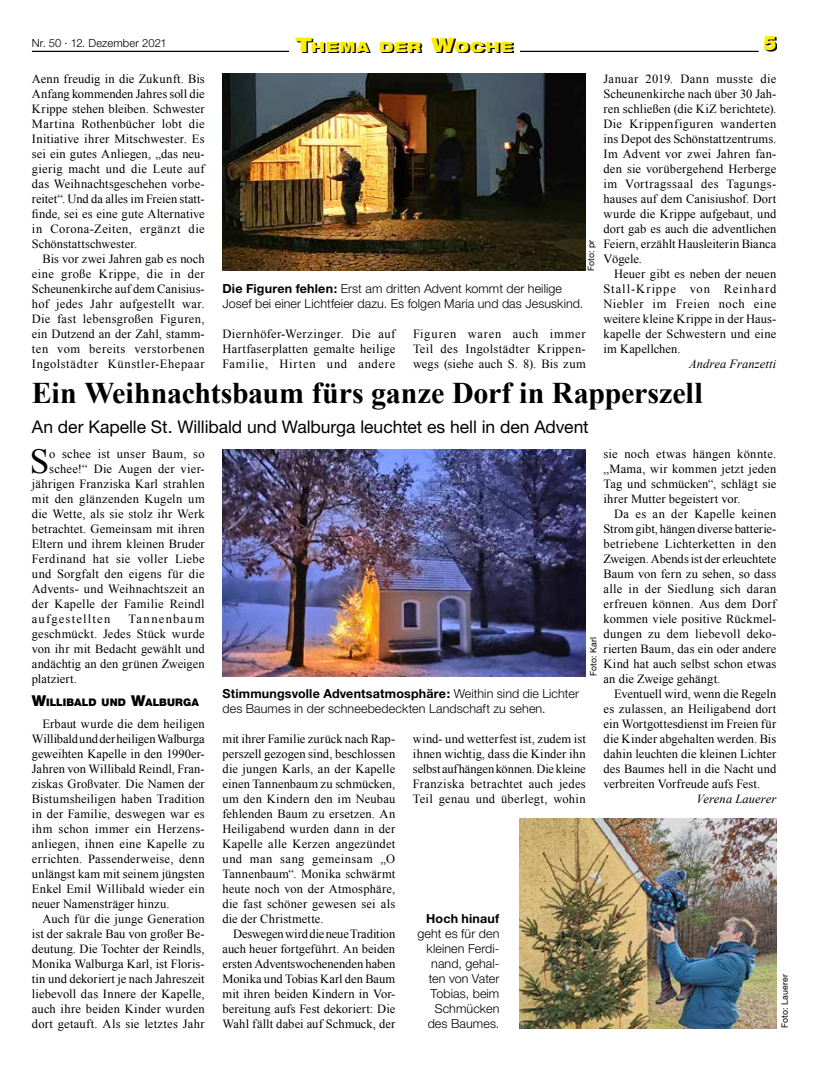
<style>
.page{position:relative;width:826px;height:1074px;background:#fff}
.page>*{position:absolute;margin:0;border:0;box-sizing:border-box;transform-origin:0 0}
.t1{font:35.12px "Times New Roman";color:#000}
.t2{font:700 30px "Times New Roman";letter-spacing:-.005em;color:#000}
.t3{font:900 20px "Helvetica Neue";color:#ffed00}
.t4{font:17.5px "Helvetica Neue";letter-spacing:-.005em;color:#000}
.t5{font:900 expanded 14px "Helvetica Neue";letter-spacing:.07em;color:#ffed00}
.t6{font:12.5px/15px "Times New Roman";letter-spacing:.015em;color:#000;text-align:justify}
.t7{font:300 12.5px/15px "Helvetica Neue";letter-spacing:.005em;color:#000}
.t8{font:italic 12.5px "Times New Roman";letter-spacing:.01em;color:#000}
.t9{font:12.5px "Times New Roman";letter-spacing:.1em;color:#000}
.t10{font:700 12.5px "Helvetica Neue";letter-spacing:.015em;color:#000}
.t11{font:300 11.25px "Helvetica Neue LT";letter-spacing:.005em;color:#000}
.t12{font:900 10.5px "Helvetica Neue";letter-spacing:.015em;color:#000}
.t13{font:8.75px "Helvetica Neue";letter-spacing:.015em;color:#000}
.s1{font-size:20px}
.s2{font-weight:700}
.s3{font-size:15px}
</style>
<div class="page">
<svg style="left:764px;top:37px;width:12px;height:14px"></svg>
<hr style="left:32px;top:51px;width:726px;height:1px;background:#000">
<div style="left:289px;top:37px;width:230px;height:18px;background:#fff"></div>
<svg style="left:297px;top:38px;width:216px;height:15px"></svg>
<img style="left:222px;top:449px;width:364px;height:227px">
<img style="left:519px;top:818px;width:257px;height:210px">
<img style="left:222px;top:74px;width:364px;height:196px">
<p class="t11" style="left:32px;top:36px;width:136px">Nr. 50 · 12. Dezember 2021</p>
<p class="t5" style="left:296px;top:37px;width:218px"><span class="s1">T</span>HEMA DER <span class="s1">W</span>OCHE</p>
<h3 class="t3" style="left:763px;top:31px;width:15px">5</h3>
<p class="t6" style="left:32px;top:71px;width:174px">Aenn freudig in die Zukunft. Bis Anfang kommenden Jahres soll die Krippe stehen bleiben. Schwester Martina Rothenbücher lobt die Initiative ihrer Mitschwester. Es sei ein gutes Anliegen, „das neu&shy;gierig macht und die Leute auf das Weihnachtsgeschehen vorbe&shy;reitet“. Und da alles im Freien statt&shy;finde, sei es eine gute Alternative in Corona-Zeiten, ergänzt die Schönstattschwester.</p>
<p class="t6" style="left:32px;top:251px;width:174px;text-indent:11px">Bis vor zwei Jahren gab es noch eine große Krippe, die in der Scheunenkirche auf dem Canisius&shy;hof jedes Jahr aufgestellt war.<br>Die fast lebensgroßen Figuren, ein Dutzend an der Zahl, stamm&shy;ten vom bereits verstorbenen Ingolstädter Künstler-Ehepaar</p>
<p class="t6" style="left:603px;top:71px;width:174px">Januar 2019. Dann musste die Scheunenkirche nach über 30 Jah&shy;ren schließen (die KiZ berichtete).<br>Die Krippenfiguren wanderten ins Depot des Schönstattzentrums.<br>Im Advent vor zwei Jahren fan&shy;den sie vorübergehend Herberge im Vortragssaal des Tagungs&shy;hauses auf dem Canisiushof. Dort wurde die Krippe aufgebaut, und dort gab es auch die adventlichen Feiern, erzählt Hausleiterin Bianca Vögele.</p>
<p class="t6" style="left:603px;top:266px;width:174px;text-indent:11px">Heuer gibt es neben der neuen Stall-Krippe von Reinhard Niebler im Freien noch eine weitere kleine Krippe in der Haus&shy;kapelle der Schwestern und eine im Kapellchen.</p>
<p class="t8" style="left:689px;top:355px;width:89px">Andrea Franzetti</p>
<p class="t13" style="left:586px;top:271px;width:33px;rotate:-90deg">Foto: pr</p>
<p class="t7" style="left:222px;top:280px;width:362px"><span class="s2">Die Figuren fehlen:</span> Erst am dritten Advent kommt der heilige<br>Josef bei einer Lichtfeier dazu. Es folgen Maria und das Jesuskind.</p>
<p class="t6" style="left:222px;top:326px;width:174px">Diernhöfer-Werzinger. Die auf Hartfaserplatten gemalte heilige Familie, Hirten und andere</p>
<p class="t6" style="left:413px;top:326px;width:174px">Figuren waren auch immer Teil des Ingolstädter Krippen&shy;wegs (siehe auch S. 8). Bis zum</p>
<h2 class="t2" style="left:32px;top:372px;width:672px">Ein Weihnachtsbaum fürs ganze Dorf in Rapperszell</h2>
<h3 class="t4" style="left:32px;top:416px;width:558px">An der Kapelle St. Willibald und Walburga leuchtet es hell in den Advent</h3>
<h1 class="t1" style="left:30px;top:437px;width:21px">S</h1>
<p class="t6" style="left:49px;top:446px;width:157px">o schee ist unser Baum, so</p>
<p class="t6" style="left:603px;top:446px;width:174px">sie noch etwas hängen könnte. „Mama, wir kommen jetzt jeden Tag und schmücken“, schlägt sie ihrer Mutter begeistert vor.</p>
<p class="t6" style="left:603px;top:506px;width:174px;text-indent:11px">Da es an der Kapelle keinen Strom gibt, hängen diverse batterie&shy;betriebene Lichterketten in den Zweigen. Abends ist der erleuchtete Baum von fern zu sehen, so dass alle in der Siedlung sich daran erfreuen können. Aus dem Dorf kommen viele positive Rückmel&shy;dungen zu dem liebevoll deko&shy;rierten Baum, das ein oder andere Kind hat auch selbst schon etwas an die Zweige gehängt.</p>
<p class="t6" style="left:603px;top:686px;width:174px;text-indent:11px">Eventuell wird, wenn die Regeln es zulassen, an Heiligabend dort ein Wortgottesdienst im Freien für die Kinder abgehalten werden. Bis dahin leuchten die kleinen Lichter des Baumes hell in die Nacht und verbreiten Vorfreude aufs Fest.</p>
<p class="t8" style="left:696px;top:790px;width:81px">Verena Lauerer</p>
<p class="t6" style="left:49px;top:461px;width:157px">schee!“ Die Augen der vier-</p>
<p class="t6" style="left:32px;top:476px;width:174px">jährigen Franziska Karl strahlen</p>
<p class="t6" style="left:32px;top:491px;width:174px">mit den glänzenden Kugeln um</p>
<p class="t6" style="left:32px;top:506px;width:174px">die Wette, als sie stolz ihr Werk</p>
<p class="t6" style="left:32px;top:521px;width:174px">betrachtet. Gemeinsam mit ihren</p>
<p class="t6" style="left:32px;top:536px;width:174px">Eltern und ihrem kleinen Bruder</p>
<p class="t6" style="left:32px;top:551px;width:174px">Ferdinand hat sie voller Liebe</p>
<p class="t6" style="left:32px;top:566px;width:174px">und Sorgfalt den eigens für die</p>
<p class="t6" style="left:32px;top:581px;width:174px">Advents- und Weihnachtszeit an</p>
<p class="t6" style="left:32px;top:596px;width:174px">der Kapelle der Familie Reindl</p>
<p class="t9" style="left:32px;top:610px;width:80px">aufgestellten</p>
<p class="t6" style="left:32px;top:611px;width:174px;text-indent:97px">Tannenbaum geschmückt. Jedes Stück wurde von ihr mit Bedacht gewählt und andächtig an den grünen Zweigen platziert.</p>
<p class="t12" style="left:32px;top:695px;width:169px"><span class="s3">W</span>ILLIBALD UND <span class="s3">W</span>ALBURGA</p>
<p class="t6" style="left:32px;top:716px;width:174px;text-indent:11px">Erbaut wurde die dem heiligen Willibald und der heiligen Walburga geweihten Kapelle in den 1990er-Jahren von Willibald Reindl, Fran&shy;ziskas Großvater. Die Namen der Bistumsheiligen haben Tradition in der Familie, deswegen war es ihm schon immer ein Herzens&shy;anliegen, ihnen eine Kapelle zu errichten. Passenderweise, denn unlängst kam mit seinem jüngsten Enkel Emil Willibald wieder ein neuer Namensträger hinzu.</p>
<p class="t6" style="left:32px;top:911px;width:174px;text-indent:11px">Auch für die junge Generation ist der sakrale Bau von großer Be&shy;deutung. Die Tochter der Reindls, Monika Walburga Karl, ist Floris&shy;tin und dekoriert je nach Jahreszeit liebevoll das Innere der Kapelle, auch ihre beiden Kinder wurden dort getauft. Als sie letztes Jahr</p>
<p class="t13" style="left:588px;top:676px;width:41px;rotate:-90deg">Foto: Karl</p>
<p class="t7" style="left:222px;top:685px;width:358px"><span class="s2">Stimmungsvolle Adventsatmosphäre:</span> Weithin sind die Lichter des Baumes in der schneebedeckten Landschaft zu sehen.</p>
<p class="t6" style="left:222px;top:731px;width:174px">mit ihrer Familie zurück nach Rap&shy;perszell gezogen sind, beschlossen die jungen Karls, an der Kapelle einen Tannenbaum zu schmücken, um den Kindern den im Neubau fehlenden Baum zu ersetzen. An Heiligabend wurden dann in der Kapelle alle Kerzen angezündet und man sang gemeinsam „O Tannenbaum“. Monika schwärmt heute noch von der Atmosphäre, die fast schöner gewesen sei als die der Christmette.</p>
<p class="t6" style="left:222px;top:926px;width:174px;text-indent:11px">Deswegen wird die neue Tradition auch heuer fortgeführt. An beiden ersten Adventswochenenden haben Monika und Tobias Karl den Baum mit ihren beiden Kindern in Vor&shy;bereitung aufs Fest dekoriert: Die Wahl fällt dabei auf Schmuck, der</p>
<p class="t6" style="left:413px;top:731px;width:174px">wind- und wetterfest ist, zudem ist ihnen wichtig, dass die Kinder ihn selbst aufhängen können. Die kleine Franziska betrachtet auch jedes Teil genau und überlegt, wohin</p>
<p class="t10" style="left:426px;top:910px;width:75px">Hoch hinauf</p>
<p class="t7" style="left:417px;top:925px;width:83px;text-align:right">geht es für den kleinen Ferdi&shy;nand, gehal&shy;ten von Vater<br>Tobias, beim<br>Schmücken des Baumes.</p>
<p class="t13" style="left:779px;top:1028px;width:55px;rotate:-90deg">Foto: Lauerer</p>
</div>
